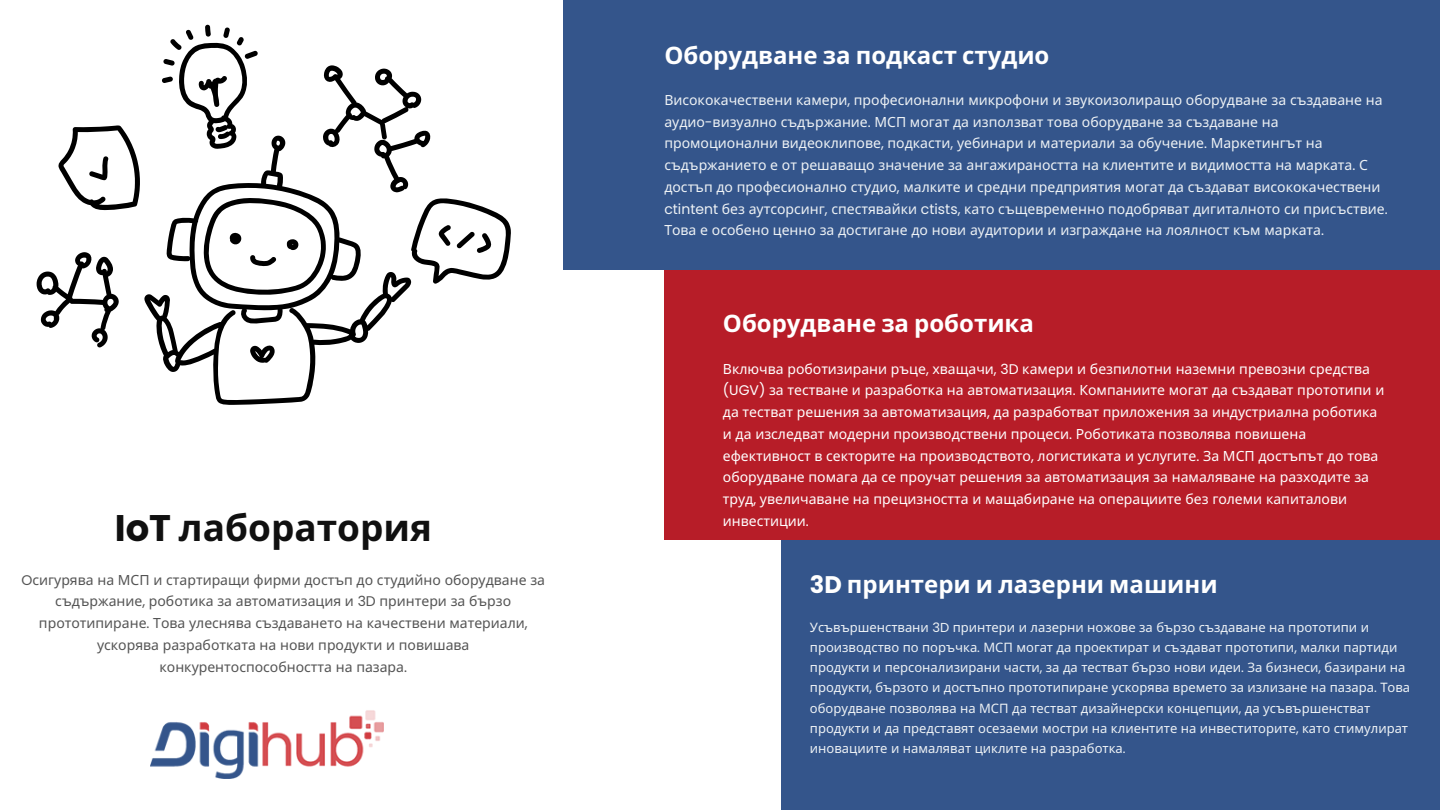
<style>
.page{position:relative;width:1440px;height:810px;background:#fff}
.page>*{position:absolute;margin:0;border:0;box-sizing:border-box;transform-origin:0 0}
.t1{font:700 37px "Noto Sans";color:#101010}
.t2{font:700 24px "Noto Sans";color:#fff}
.t3{font:14px/21.8px "Noto Sans";color:#eef2f5}
.t4{font:14px/21.8px "Noto Sans";color:#fff}
.t5{font:14px/21.8px "Noto Sans";color:#545454;text-align:center}
.t6{font:13px/20.2px "Noto Sans";color:#eef2f5}
.s1{font-family:"Poppins"}
</style>
<div class="page">
<div style="left:563px;top:0;width:877px;height:270px;background:#34558b"></div>
<div style="left:664px;top:270px;width:776px;height:270px;background:#b71d28"></div>
<div style="left:781px;top:540px;width:659px;height:270px;background:#34558b"></div>
<svg style="left:37px;top:25px;width:474px;height:380px"></svg>
<img style="left:151px;top:710px;width:233px;height:68px">
<h1 class="t1" style="left:115px;top:502px;width:319px"><span class="s1">IoT</span> лаборатория</h1>
<p class="t5" style="left:21px;top:568px;width:525px"><span class="s1">O</span>сигурява на МСП и стартиращи фирми достъп до студийно оборудване за съдържание<span class="s1">,</span> роботика за автоматизация и <span class="s1">3D</span> принтери за бързо прототипиране<span class="s1">.</span> Това улеснява създаването на качествени материали<span class="s1">, </span>ускорява разработката на нови продукти и повишава конкурентоспособността на пазара<span class="s1">.</span></p>
<p class="t2" style="left:664px;top:39px;width:387px">Оборудване за подкаст студио</p>
<h1 class="t3" style="left:664px;top:89px;width:725px">Висококачествени камери<span class="s1">,</span> професионални микрофони и звукоизолиращо оборудване за създаване на аудио<span class="s1">-</span>визуално съдържание<span class="s1">.</span> МСП могат да използват това оборудване за създаване на промоционални видеоклипове<span class="s1">,</span> подкасти<span class="s1">,</span> уебинари и материали за обучение<span class="s1">.</span> Маркетингът на съдържанието е от решаващо значение за ангажираността на клиентите и видимостта на марката<span class="s1">.</span> С достъп до професионално студио<span class="s1">,</span> малките и средни предприятия могат да създават висококачествени <span class="s1">ctintent</span> без аутсорсинг<span class="s1">,</span> спестявайки <span class="s1">ctists,</span> като същевременно подобряват дигиталното си присъствие<span class="s1">.<br></span>Това е особено ценно за достигане до нови аудитории и изграждане на лоялност към марката<span class="s1">.</span></h1>
<p class="t2" style="left:723px;top:306px;width:313px">Оборудване за роботика</p>
<h2 class="t4" style="left:723px;top:357px;width:663px">Включва роботизирани ръце<span class="s1">,</span> хващачи<span class="s1">, 3D</span> камери и безпилотни наземни превозни средства <span class="s1">(UGV)</span> за тестване и разработка на автоматизация<span class="s1">.</span> Компаниите могат да създават прототипи и да тестват решения за автоматизация<span class="s1">,</span> да разработват приложения за индустриална роботика и да изследват модерни производствени процеси<span class="s1">.</span> Роботиката позволява повишена ефективност в секторите на производството<span class="s1">,</span> логистиката и услугите<span class="s1">.</span> За МСП достъпът до това оборудване помага да се проучат решения за автоматизация за намаляване на разходите за труд<span class="s1">,</span> увеличаване на прецизността и мащабиране на операциите без големи капиталови</h2>
<p class="t4" style="left:723px;top:510px;width:88px">инвестиции<span class="s1">.</span></p>
<h2 class="t2" style="left:810px;top:567px;width:409px"><span class="s1">3D</span> принтери и лазерни машини</h2>
<p class="t6" style="left:810px;top:616px;width:602px">Усъвършенствани <span class="s1">3D</span> принтери и лазерни ножове за бързо създаване на прототипи и производство по поръчка<span class="s1">.</span> МСП могат да проектират и създават прототипи<span class="s1">,</span> малки партиди продукти и персонализирани части<span class="s1">,</span> за да тестват бързо нови идеи<span class="s1">.</span> За бизнеси<span class="s1">,</span> базирани на продукти<span class="s1">,</span> бързото и достъпно прототипиране ускорява времето за излизане на пазара<span class="s1">.</span> Това оборудване позволява на МСП да тестват дизайнерски концепции<span class="s1">,</span> да усъвършенстват продукти и да представят осезаеми мостри на клиентите на инвеститорите<span class="s1">,</span> като стимулират иновациите и намаляват циклите на разработка<span class="s1">.</span></p>
</div>
